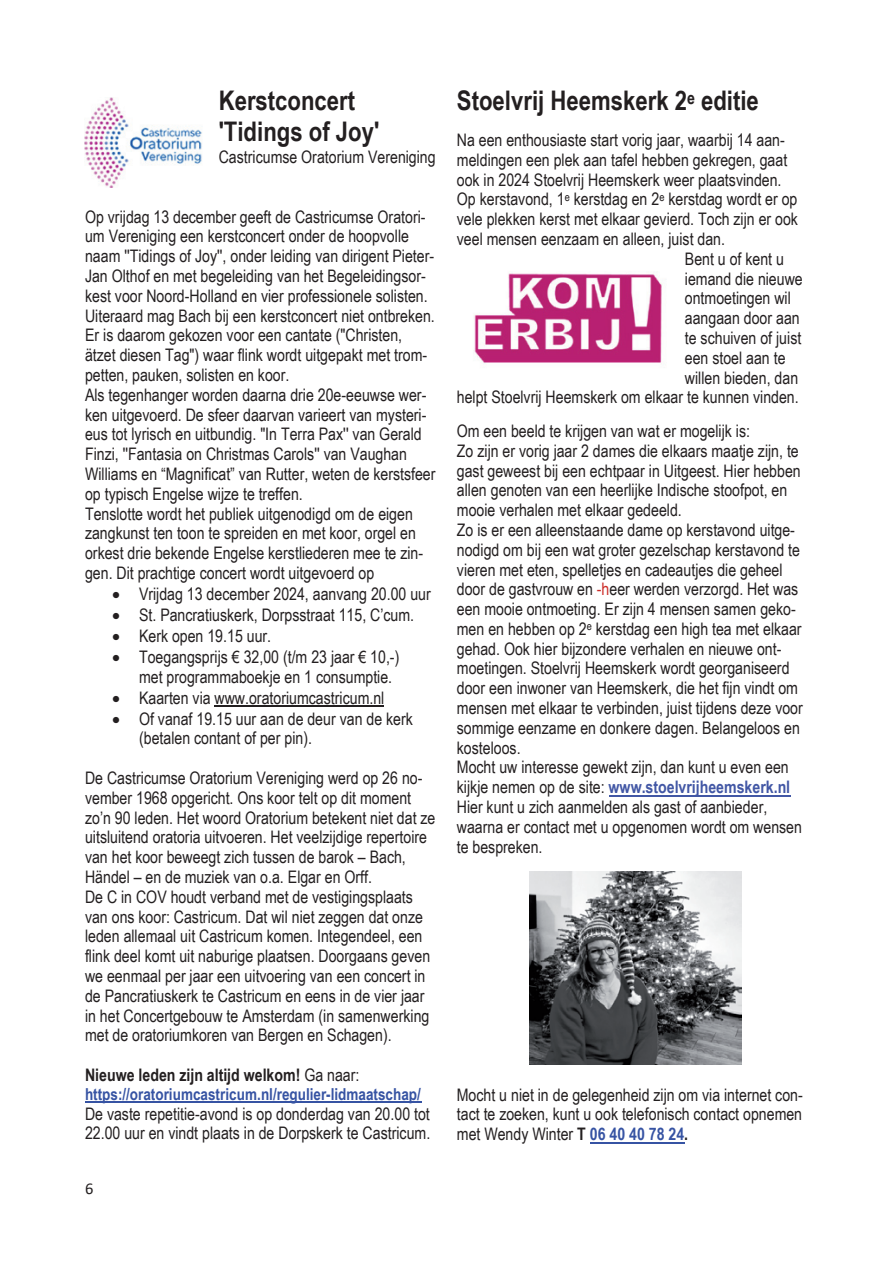
<style>
.page{position:relative;width:893px;height:1263px;background:#fff}
.page>*{position:absolute;margin:0;border:0;box-sizing:border-box;transform-origin:0 0}
.t1{font:700 27px/30.9px "Arial Narrow";color:#231f20}
.t2{font:17.25px/19.8px "Arial Narrow";color:#231f20}
.t3{font:700 17.25px "Arial Narrow";color:#231f20}
.t4{font:700 16.5px "Arial Narrow";color:#3653a3}
.t5{font:16.5px "Calibri";color:#231f20}
.s1{font-weight:400}
.s2{color:#cc2c28}
.s3{font-weight:700;color:#4257a5}
.s4{font-weight:700}
.s5{font-weight:700;color:#3653a3}
</style>
<div class="page">
<hr style="left:215px;top:705px;width:169px;height:2px;background:#231f20">
<hr style="left:85px;top:1102px;width:336px;height:1px;background:#3653a3">
<hr style="left:609px;top:795px;width:181px;height:1px;background:#4257a5">
<hr style="left:590px;top:1142px;width:94px;height:1px;background:#3653a3">
<img style="left:85px;top:97px;width:117px;height:91px">
<img style="left:473px;top:271px;width:189px;height:93px">
<img style="left:529px;top:871px;width:212px;height:194px">
<h1 class="t1" style="left:219px;top:84px;width:162px">Kerstconcert 'Tidings of Joy'</h1>
<p class="t2" style="left:219px;top:147px;width:218px">Castricumse Oratorium Vereniging</p>
<p class="t2" style="left:85px;top:206px;width:352px">Op vrijdag 13 december geeft de Castricumse Oratori&shy;um Vereniging een kerstconcert onder de hoopvolle naam ''Tidings of Joy'', onder leiding van dirigent Pieter-Jan Olthof en met begeleiding van het Begeleidingsor&shy;kest voor Noord-Holland en vier professionele solisten.<br>Uiteraard mag Bach bij een kerstconcert niet ontbreken.<br>Er is daarom gekozen voor een cantate ("Christen, ätzet diesen Tag") waar flink wordt uitgepakt met trom&shy;petten, pauken, solisten en koor.<br>Als tegenhanger worden daarna drie 20e-eeuwse wer&shy;ken uitgevoerd. De sfeer daarvan varieert van mysteri&shy;eus tot lyrisch en uitbundig. "In Terra Pax'' van Gerald Finzi, ''Fantasia on Christmas Carols'' van Vaughan Williams en “Magnificat” van Rutter, weten de kerstsfeer op typisch Engelse wijze te treffen.<br>Tenslotte wordt het publiek uitgenodigd om de eigen zangkunst ten toon te spreiden en met koor, orgel en orkest drie bekende Engelse kerstliederen mee te zin&shy;gen. Dit prachtige concert wordt uitgevoerd op</p>
<p class="t2" style="left:112px;top:583px;width:320px">• Vrijdag 13 december 2024, aanvang 20.00 uur</p>
<p class="t2" style="left:112px;top:604px;width:304px">• St. Pancratiuskerk, Dorpsstraat 115, C’cum.</p>
<p class="t2" style="left:112px;top:625px;width:161px">• Kerk open 19.15 uur.</p>
<p class="t2" style="left:139px;top:646px;width:262px;text-indent:-27px">• Toegangsprijs € 32,00 (t/m 23 jaar € 10,-) met programmaboekje en 1 consumptie.</p>
<p class="t2" style="left:112px;top:687px;width:274px">• Kaarten via www.oratoriumcastricum.nl</p>
<p class="t2" style="left:139px;top:708px;width:275px;text-indent:-27px">• Of vanaf 19.15 uur aan de deur van de kerk (betalen contant of per pin).</p>
<p class="t2" style="left:85px;top:767px;width:352px">De Castricumse Oratorium Vereniging werd op 26 no&shy;vember 1968 opgericht. Ons koor telt op dit moment zo’n 90 leden. Het woord Oratorium betekent niet dat ze uitsluitend oratoria uitvoeren. Het veelzijdige repertoire van het koor beweegt zich tussen de barok – Bach, Händel – en de muziek van o.a. Elgar en Orff.<br>De C in COV houdt verband met de vestigingsplaats van ons koor: Castricum. Dat wil niet zeggen dat onze leden allemaal uit Castricum komen. Integendeel, een flink deel komt uit naburige plaatsen. Doorgaans geven we eenmaal per jaar een uitvoering van een concert in de Pancratiuskerk te Castricum en eens in de vier jaar in het Concertgebouw te Amsterdam (in samenwerking met de oratoriumkoren van Bergen en Schagen).</p>
<p class="t3" style="left:85px;top:1062px;width:276px">Nieuwe leden zijn altijd welkom! <span class="s1">Ga naar:</span></p>
<p class="t4" style="left:85px;top:1082px;width:337px">https://oratoriumcastricum.nl/regulier-lidmaatschap/</p>
<p class="t2" style="left:85px;top:1103px;width:347px">De vaste repetitie-avond is op donderdag van 20.00 tot<br>22.00 uur en vindt plaats in de Dorpskerk te Castricum.</p>
<p class="t5" style="left:85px;top:1177px;width:10px">6</p>
<h1 class="t1" style="left:457px;top:84px;width:303px">Stoelvrij Heemskerk 2<sup>e</sup> editie</h1>
<p class="t2" style="left:457px;top:129px;width:329px">Na een enthousiaste start vorig jaar, waarbij 14 aan-</p>
<p class="t2" style="left:457px;top:149px;width:332px">meldingen een plek aan tafel hebben gekregen, gaat</p>
<p class="t2" style="left:457px;top:169px;width:326px">ook in 2024 Stoelvrij Heemskerk weer plaatsvinden.</p>
<p class="t2" style="left:457px;top:189px;width:342px">Op kerstavond, 1<sup>e</sup> kerstdag en 2<sup>e</sup> kerstdag wordt er op</p>
<p class="t2" style="left:457px;top:209px;width:343px">vele plekken kerst met elkaar gevierd. Toch zijn er ook</p>
<p class="t2" style="left:457px;top:228px;width:270px">veel mensen eenzaam en alleen, juist dan.</p>
<p class="t2" style="left:685px;top:248px;width:101px">Bent u of kent u</p>
<p class="t2" style="left:685px;top:268px;width:119px">iemand die nieuwe</p>
<p class="t2" style="left:685px;top:288px;width:108px">ontmoetingen wil</p>
<p class="t2" style="left:685px;top:308px;width:116px">aangaan door aan</p>
<p class="t2" style="left:685px;top:327px;width:118px">te schuiven of juist</p>
<p class="t2" style="left:685px;top:347px;width:102px">een stoel aan te</p>
<p class="t2" style="left:685px;top:367px;width:115px">willen bieden, dan</p>
<p class="t2" style="left:457px;top:387px;width:343px">helpt Stoelvrij Heemskerk om elkaar te kunnen vinden.</p>
<p class="t2" style="left:457px;top:420px;width:347px">Om een beeld te krijgen van wat er mogelijk is:<br>Zo zijn er vorig jaar 2 dames die elkaars maatje zijn, te gast geweest bij een echtpaar in Uitgeest. Hier hebben allen genoten van een heerlijke Indische stoofpot, en mooie verhalen met elkaar gedeeld.<br>Zo is er een alleenstaande dame op kerstavond uitge&shy;nodigd om bij een wat groter gezelschap kerstavond te vieren met eten, spelletjes en cadeautjes die geheel door de gastvrouw en <span class="s2">-h</span>eer werden verzorgd. Het was een mooie ontmoeting. Er zijn 4 mensen samen geko&shy;men en hebben op 2<sup>e</sup> kerstdag een high tea met elkaar gehad. Ook hier bijzondere verhalen en nieuwe ont&shy;moetingen. Stoelvrij Heemskerk wordt georganiseerd door een inwoner van Heemskerk, die het fijn vindt om mensen met elkaar te verbinden, juist tijdens deze voor sommige eenzame en donkere dagen. Belangeloos en kosteloos.<br>Mocht uw interesse gewekt zijn, dan kunt u even een kijkje nemen op de site: <span class="s3">www.stoelvrijheemskerk.nl </span>Hier kunt u zich aanmelden als gast of aanbieder, waarna er contact met u opgenomen wordt om wensen te bespreken.</p>
<p class="t2" style="left:457px;top:1084px;width:347px;text-align:justify">Mocht u niet in de gelegenheid zijn om via internet con&shy;tact te zoeken, kunt u ook telefonisch contact opnemen met Wendy Winter <span class="s4">T</span> <span class="s5">06 40 40 78 24</span><span class="s4">.</span></p>
</div>
